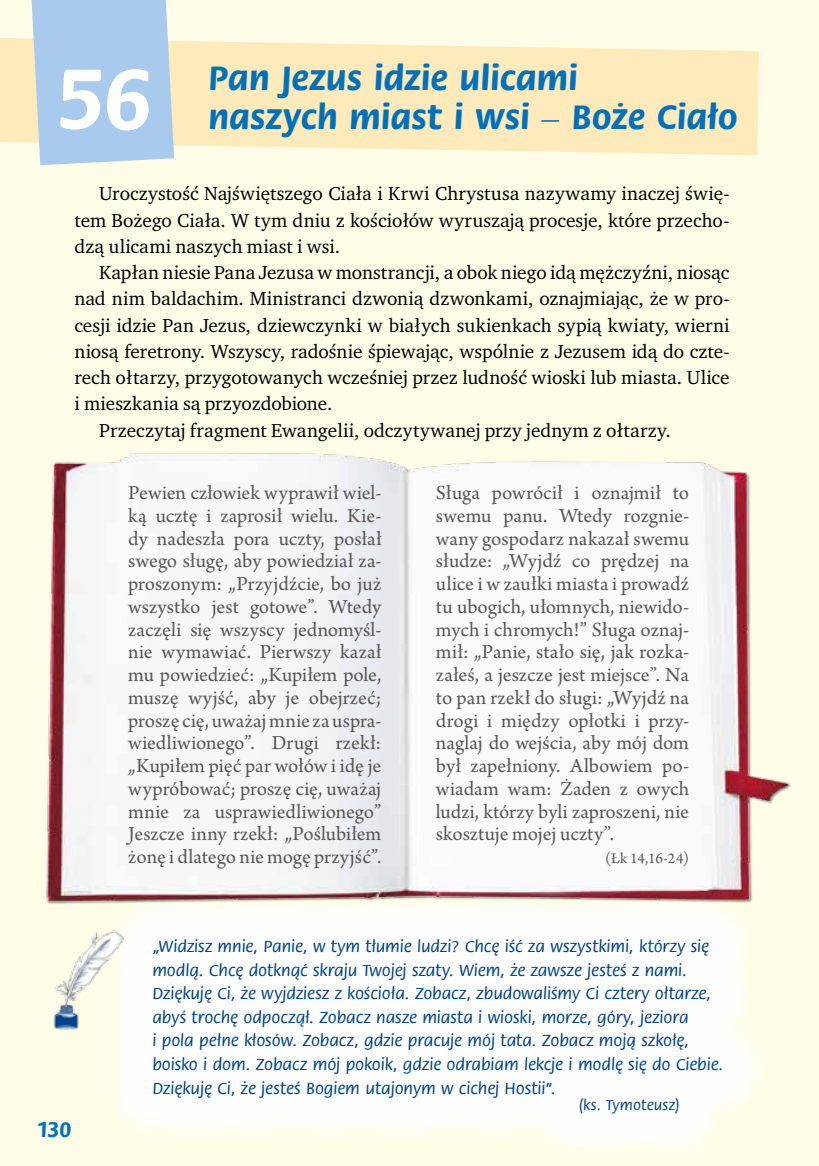
<style>
.page{position:relative;width:819px;height:1166px;background:#fffde8}
.page>*{position:absolute;margin:0;border:0;box-sizing:border-box;transform-origin:0 0}
.t1{font:700 84px "EFN Gramatyk";color:#fff}
.t2{font:700 33.25px "EFN Gramatyk";letter-spacing:.015em;color:#0071ba}
.t3{font:21px/22.8px "Arno Pro";letter-spacing:.005em;color:#575756;text-align:justify}
.t4{font:700 21px "EFN Gramatyk";color:#0071ba}
.t5{font:19.25px/26.2px "Charter ITC Pro";color:#000;text-align:justify}
.t6{font:15.75px/23.6px "EFN Gramatyk";color:#048}
.t7{font:15.75px "Arno Pro";letter-spacing:.005em;color:#575756}
.t8{font:14px "EFN Gramatyk";letter-spacing:.015em;color:#048}
</style>
<div class="page">
<svg style="left:0;top:38px;width:759px;height:117px;background:#ffecbf"></svg>
<svg style="left:30px;top:0;width:144px;height:165px;background:#afcde9"></svg>
<svg style="left:119px;top:940px;width:636px;height:208px;background:#fffdfb"></svg>
<img style="left:54px;top:940px;width:85px;height:90px">
<img style="left:46px;top:453px;width:745px;height:487px">
<h1 class="t1" style="left:58px;top:45px;width:94px">56</h1>
<h2 class="t2" style="left:208px;top:57px;width:370px">Pan Jezus idzie ulicami</h2>
<h2 class="t2" style="left:208px;top:96px;width:530px">naszych miast i wsi – Boże Ciało</h2>
<p class="t5" style="left:74px;top:180px;width:656px;text-indent:25px">Uroczystość Najświętszego Ciała i Krwi Chrystusa nazywamy inaczej świę&shy;tem Bożego Ciała. W tym dniu z kościołów wyruszają procesje, które przecho&shy;dzą ulicami naszych miast i wsi.</p>
<p class="t5" style="left:99px;top:259px;width:631px">Kapłan niesie Pana Jezusa w monstrancji, a obok niego idą mężczyźni, niosąc</p>
<p class="t5" style="left:74px;top:285px;width:656px">nad nim baldachim. Ministranci dzwonią dzwonkami, oznajmiając, że w pro-</p>
<p class="t5" style="left:74px;top:312px;width:656px">cesji idzie Pan Jezus, dziewczynki w białych sukienkach sypią kwiaty, wierni</p>
<p class="t5" style="left:74px;top:338px;width:656px">niosą feretrony. Wszyscy, radośnie śpiewając, wspólnie z Jezusem idą do czte-</p>
<p class="t5" style="left:74px;top:364px;width:656px">rech ołtarzy, przygotowanych wcześniej przez ludność wioski lub miasta. Ulice</p>
<p class="t5" style="left:74px;top:390px;width:259px">i mieszkania są przyozdobione.</p>
<p class="t5" style="left:99px;top:417px;width:573px">Przeczytaj fragment Ewangelii, odczytywanej przy jednym z ołtarzy.</p>
<p class="t3" style="left:128px;top:483px;width:255px">Pewien człowiek wyprawił wiel&shy;ką ucztę i zaprosił wielu. Kie&shy;dy nadeszła pora uczty, posłał swego sługę, aby powiedział za&shy;proszonym: „Przyjdźcie, bo już wszystko jest gotowe”. Wtedy zaczęli się wszyscy jednomyśl&shy;nie wymawiać. Pierwszy kazał mu powiedzieć: „Kupiłem pole, muszę wyjść, aby je obejrzeć; proszę cię, uważaj mnie za uspra&shy;wiedliwionego”. Drugi rzekł: „Kupiłem pięć par wołów i idę je wypróbować; proszę cię, uważaj mnie za usprawiedliwionego” Jeszcze inny rzekł: „Poślubiłem żonę i dlatego nie mogę przyjść”.</p>
<p class="t3" style="left:436px;top:482px;width:255px">Sługa powrócił i oznajmił to swemu panu. Wtedy rozgnie&shy;wany gospodarz nakazał swemu słudze: „Wyjdź co prędzej na ulice i w zaułki miasta i prowadź tu ubogich, ułomnych, niewido&shy;mych i chromych!” Sługa oznaj&shy;mił: „Panie, stało się, jak rozka&shy;załeś, a jeszcze jest miejsce”. Na to pan rzekł do sługi: „Wyjdź na drogi i między opłotki i przy&shy;naglaj do wejścia, aby mój dom był zapełniony. Albowiem po&shy;wiadam wam: Żaden z owych ludzi, którzy byli zaproszeni, nie skosztuje mojej uczty”.</p>
<p class="t7" style="left:605px;top:849px;width:85px">(Łk 14,16-24)</p>
<p class="t4" style="left:37px;top:1116px;width:35px">130</p>
<p class="t6" style="left:152px;top:935px;width:572px">„Widzisz mnie, Panie, w tym tłumie ludzi? Chcę iść za wszystkimi, którzy się modlą. Chcę dotknąć skraju Twojej szaty. Wiem, że zawsze jesteś z nami.<br>Dziękuję Ci, że wyjdziesz z kościoła. Zobacz, zbudowaliśmy Ci cztery ołtarze, abyś trochę odpoczął. Zobacz nasze miasta i wioski, morze, góry, jeziora<br>i pola pełne kłosów. Zobacz, gdzie pracuje mój tata. Zobacz moją szkołę, boisko i dom. Zobacz mój pokoik, gdzie odrabiam lekcje i modlę się do Ciebie.<br>Dziękuję Ci, że jesteś Bogiem utajonym w cichej Hostii”.</p>
<p class="t8" style="left:578px;top:1096px;width:103px">(ks. Tymoteusz)</p>
</div>
